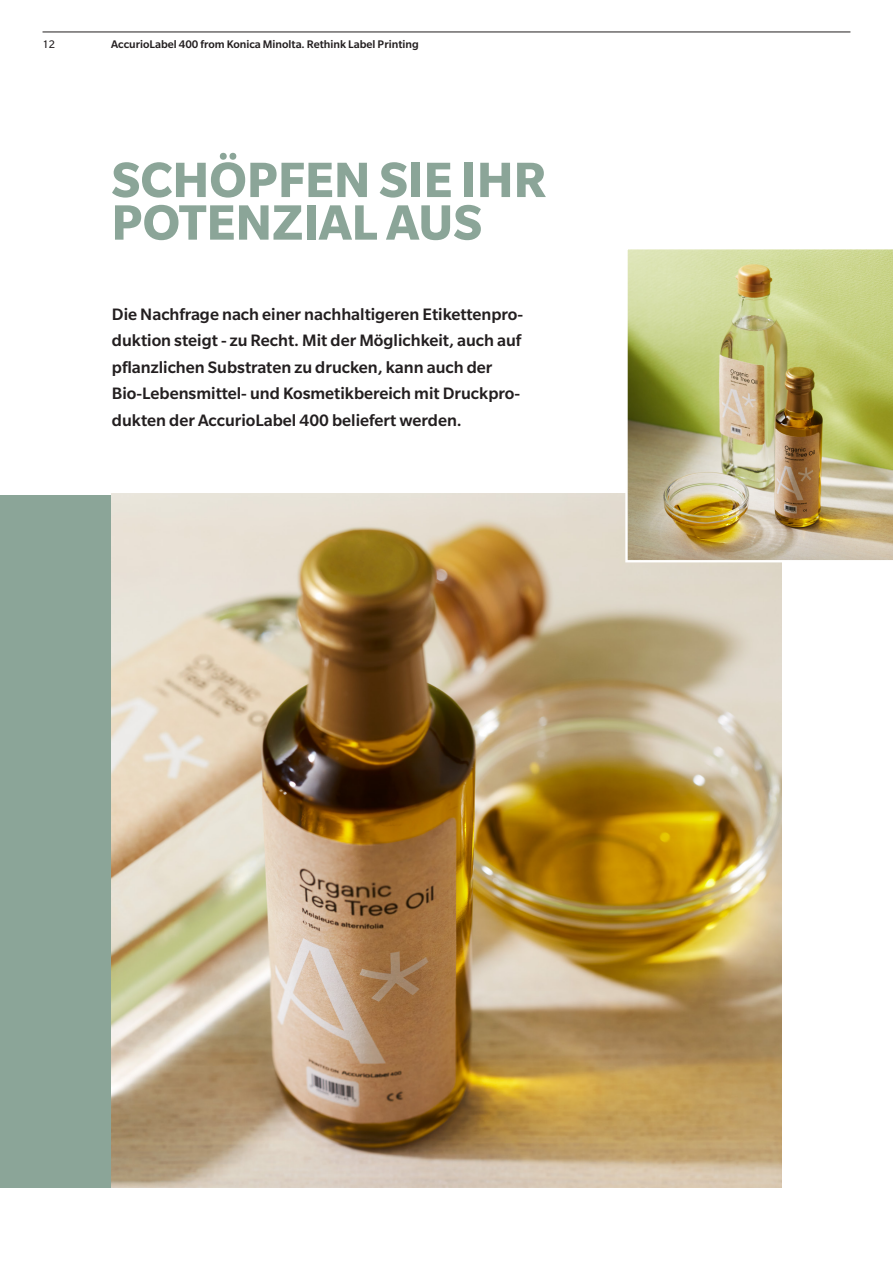
<style>
.page{position:relative;width:893px;height:1263px;background:#fff}
.page>*{position:absolute;margin:0;border:0;box-sizing:border-box;transform-origin:0 0}
.Brochure_Head_Bold_3{font:700 54px "Slate Pro";color:#8ba598}
.Brochure_Intro_Med_1{font:500 18px/26.7px "Slate Pro";color:#231f20}
.t1{font:500 12px "Slate Pro";color:#231f20}
.t2{font:12px "Slate Pro";color:#231f20}
</style>
<div class="page">
<div style="left:0;top:495px;width:112px;height:692px;background:#8ba598"></div>
<img style="left:111px;top:494px;width:671px;height:693px">
<img style="left:624px;top:249px;width:269px;height:315px">
<hr style="left:43px;top:32px;width:807px;height:1px;background:#231f20">
<p class="t2" style="left:43px;top:38px;width:14px">12</p>
<p class="t1" style="left:111px;top:38px;width:309px">AccurioLabel 400 from Konica Minolta. Rethink Label Printing</p>
<p class="Brochure_Head_Bold_3" style="left:111px;top:150px;width:436px">SCHÖPFEN SIE IHR</p>
<p class="Brochure_Head_Bold_3" style="left:111px;top:193px;width:372px">POTENZIAL AUS</p>
<p class="Brochure_Intro_Med_1" style="left:112px;top:300px;width:413px">Die Nachfrage nach einer nachhaltigeren Etikettenpro&shy;duktion steigt - zu Recht. Mit der Möglichkeit, auch auf</p>
<p class="Brochure_Intro_Med_1" style="left:112px;top:353px;width:382px">pflanzlichen Substraten zu drucken, kann auch der</p>
<p class="Brochure_Intro_Med_1" style="left:112px;top:380px;width:410px">Bio-Lebensmittel- und Kosmetikbereich mit Druckpro&shy;dukten der AccurioLabel 400 beliefert werden.</p>
</div>
